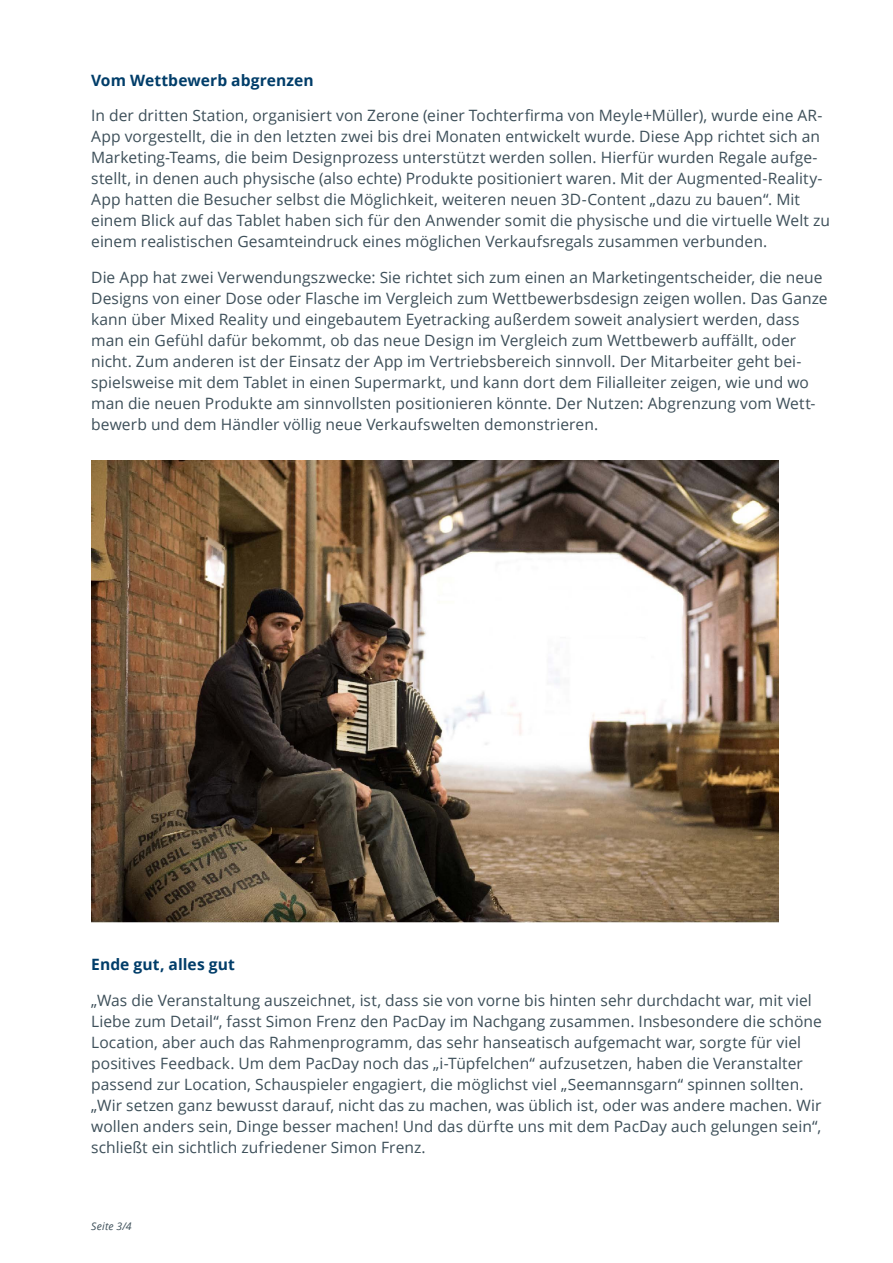
<style>
.page{position:relative;width:893px;height:1263px;background:#fff}
.page>*{position:absolute;margin:0;border:0;box-sizing:border-box;transform-origin:0 0}
.t1{font:15.6px/21px "Open Sans";letter-spacing:.005em;color:#3d4f59}
.t2{font:700 15.6px "Open Sans";letter-spacing:.005em;color:#003d69}
.t3{font:italic 10.5px "Open Sans";letter-spacing:.02em;color:#3d4f59}
</style>
<div class="page">
<img style="left:91px;top:460px;width:687px;height:462px">
<p class="t2" style="left:91px;top:69px;width:224px">Vom Wettbewerb abgrenzen</p>
<p class="t1" style="left:91px;top:105px;width:740px">In der dritten Station, organisiert von Zerone (einer Tochterfirma von Meyle+Müller), wurde eine AR-App vorgestellt, die in den letzten zwei bis drei Monaten entwickelt wurde. Diese App richtet sich an Marketing-Teams, die beim Designprozess unterstützt werden sollen. Hierfür wurden Regale aufge&shy;stellt, in denen auch physische (also echte) Produkte positioniert waren. Mit der Augmented-Reality-App hatten die Besucher selbst die Möglichkeit, weiteren neuen 3D-Content „dazu zu bauen“. Mit einem Blick auf das Tablet haben sich für den Anwender somit die physische und die virtuelle Welt zu einem realistischen Gesamteindruck eines möglichen Verkaufsregals zusammen verbunden.</p>
<p class="t1" style="left:91px;top:267px;width:738px">Die App hat zwei Verwendungszwecke: Sie richtet sich zum einen an Marketingentscheider, die neue Designs von einer Dose oder Flasche im Vergleich zum Wettbewerbsdesign zeigen wollen. Das Ganze kann über Mixed Reality und eingebautem Eyetracking außerdem soweit analysiert werden, dass man ein Gefühl dafür bekommt, ob das neue Design im Vergleich zum Wettbewerb auffällt, oder nicht. Zum anderen ist der Einsatz der App im Vertriebsbereich sinnvoll. Der Mitarbeiter geht bei&shy;spielsweise mit dem Tablet in einen Supermarkt, und kann dort dem Filialleiter zeigen, wie und wo man die neuen Produkte am sinnvollsten positionieren könnte. Der Nutzen: Abgrenzung vom Wett&shy;bewerb und dem Händler völlig neue Verkaufswelten demonstrieren.</p>
<p class="t2" style="left:91px;top:953px;width:145px">Ende gut, alles gut</p>
<p class="t1" style="left:91px;top:989px;width:732px">„Was die Veranstaltung auszeichnet, ist, dass sie von vorne bis hinten sehr durchdacht war, mit viel Liebe zum Detail“, fasst Simon Frenz den PacDay im Nachgang zusammen. Insbesondere die schöne Location, aber auch das Rahmenprogramm, das sehr hanseatisch aufgemacht war, sorgte für viel positives Feedback. Um dem PacDay noch das „i-Tüpfelchen“ aufzusetzen, haben die Veranstalter passend zur Location, Schauspieler engagiert, die möglichst viel „Seemannsgarn“ spinnen sollten. „Wir setzen ganz bewusst darauf, nicht das zu machen, was üblich ist, oder was andere machen. Wir wollen anders sein, Dinge besser machen! Und das dürfte uns mit dem PacDay auch gelungen sein“, schließt ein sichtlich zufriedener Simon Frenz.</p>
<p class="t3" style="left:91px;top:1219px;width:42px">Seite 3/4</p>
</div>
